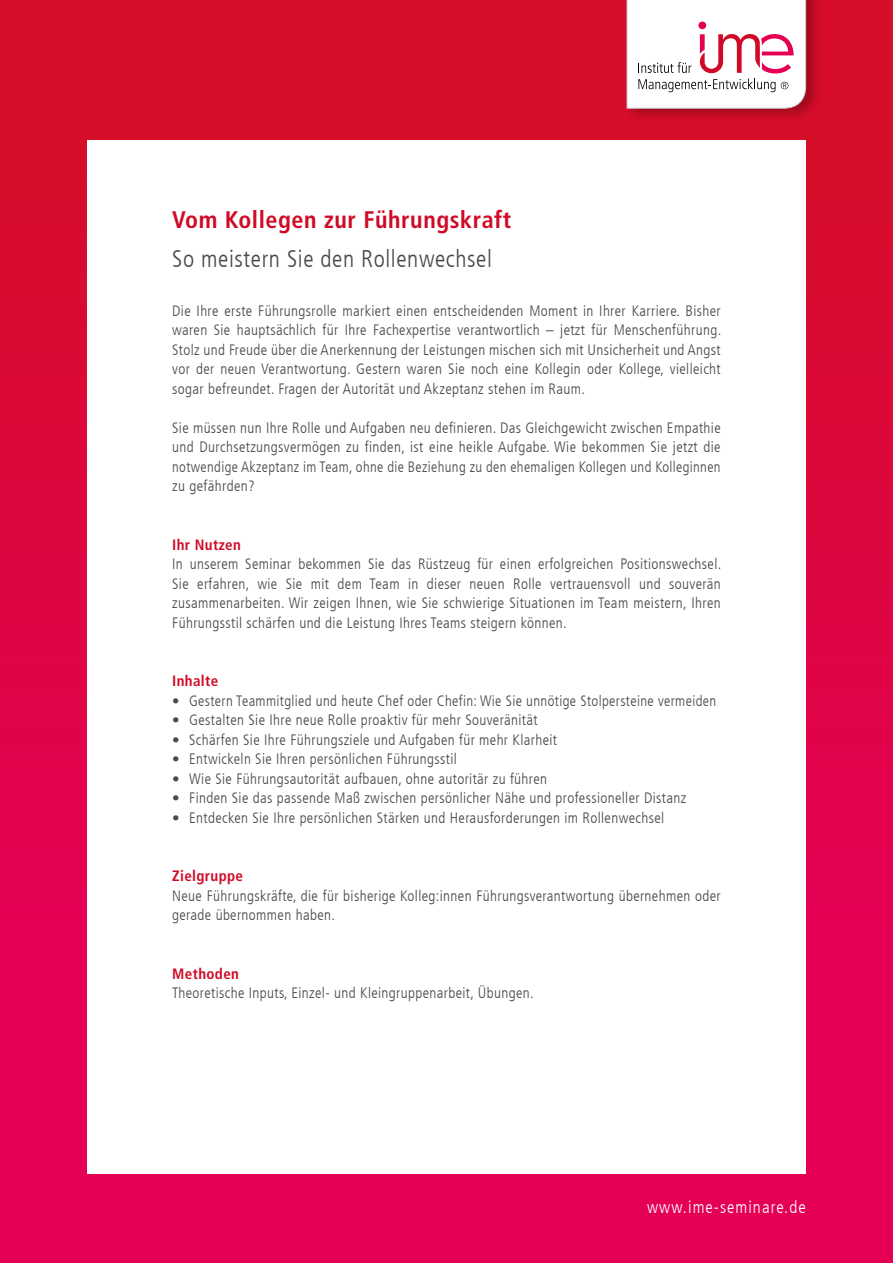
<style>
.page{position:relative;width:893px;height:1263px;background:#fff}
.page>*{position:absolute;margin:0;border:0;box-sizing:border-box;transform-origin:0 0}
.t1{font:300 condensed 24px "Frutiger LT Com";letter-spacing:.025em;color:#484847}
.t2{font:700 condensed 24px "Frutiger LT Com";letter-spacing:.025em;color:#d00a26}
.t3{font:300 condensed 17.25px "Frutiger LT Com";letter-spacing:.06em;color:#fff}
.t4{font:300 condensed 15px/19.5px "Frutiger LT Com";letter-spacing:.025em;color:#484847;text-align:justify}
.t5{font:700 condensed 15px "Frutiger LT Com";letter-spacing:.025em;color:#d00a26}
</style>
<div class="page">
<div style="left:0;top:0;width:893px;height:1263px;background:linear-gradient(to bottom,#d40e26,#e8005e)"></div>
<div style="left:87px;top:140px;width:719px;height:1034px;background:#fff"></div>
<div style="left:625px;top:0;width:197px;height:123px;background:#000;opacity:.25"></div>
<svg style="left:627px;top:0;width:179px;height:109px"></svg>
<h1 class="t2" style="left:172px;top:205px;width:341px">Vom Kollegen zur Führungskraft</h1>
<h1 class="t1" style="left:172px;top:245px;width:321px">So meistern Sie den Rollenwechsel</h1>
<p class="t4" style="left:172px;top:301px;width:551px">Die Ihre erste Führungsrolle markiert einen entscheidenden Moment in Ihrer Karriere. Bisher waren Sie hauptsächlich für Ihre Fachexpertise verantwortlich – jetzt für Menschenführung.<br>Stolz und Freude über die Anerkennung der Leistungen mischen sich mit Unsicherheit und Angst vor der neuen Verantwortung. Gestern waren Sie noch eine Kollegin oder Kollege, vielleicht sogar befreundet. Fragen der Autorität und Akzeptanz stehen im Raum.</p>
<p class="t4" style="left:172px;top:418px;width:550px">Sie müssen nun Ihre Rolle und Aufgaben neu definieren. Das Gleichgewicht zwischen Empathie und Durchsetzungsvermögen zu finden, ist eine heikle Aufgabe. Wie bekommen Sie jetzt die notwendige Akzeptanz im Team, ohne die Beziehung zu den ehemaligen Kollegen und Kolleginnen zu gefährden?</p>
<p class="t5" style="left:172px;top:535px;width:70px">Ihr Nutzen</p>
<p class="t4" style="left:172px;top:554px;width:551px">In unserem Seminar bekommen Sie das Rüstzeug für einen erfolgreichen Positionswechsel.<br>Sie erfahren, wie Sie mit dem Team in dieser neuen Rolle vertrauensvoll und souverän zusammenarbeiten. Wir zeigen Ihnen, wie Sie schwierige Situationen im Team meistern, Ihren Führungsstil schärfen und die Leistung Ihres Teams steigern können.</p>
<p class="t5" style="left:172px;top:672px;width:48px">Inhalte</p>
<p class="t4" style="left:172px;top:691px;width:546px">• Gestern Teammitglied und heute Chef oder Chefin: Wie Sie unnötige Stolpersteine vermeiden</p>
<p class="t4" style="left:172px;top:710px;width:367px">• Gestalten Sie Ihre neue Rolle proaktiv für mehr Souveränität</p>
<p class="t4" style="left:172px;top:730px;width:386px">• Schärfen Sie Ihre Führungsziele und Aufgaben für mehr Klarheit</p>
<p class="t4" style="left:172px;top:749px;width:286px">• Entwickeln Sie Ihren persönlichen Führungsstil</p>
<p class="t4" style="left:172px;top:769px;width:376px">• Wie Sie Führungsautorität aufbauen, ohne autoritär zu führen</p>
<p class="t4" style="left:172px;top:788px;width:516px">• Finden Sie das passende Maß zwischen persönlicher Nähe und professioneller Distanz</p>
<p class="t4" style="left:172px;top:808px;width:494px">• Entdecken Sie Ihre persönlichen Stärken und Herausforderungen im Rollenwechsel</p>
<p class="t5" style="left:172px;top:867px;width:72px">Zielgruppe</p>
<p class="t4" style="left:172px;top:886px;width:550px">Neue Führungskräfte, die für bisherige Kolleg:innen Führungsverantwortung übernehmen oder gerade übernommen haben.</p>
<p class="t5" style="left:172px;top:964px;width:68px">Methoden</p>
<p class="t4" style="left:172px;top:983px;width:363px">Theoretische Inputs, Einzel- und Kleingruppenarbeit, Übungen.</p>
<p class="t3" style="left:647px;top:1197px;width:160px">www.ime-seminare.de</p>
</div>
